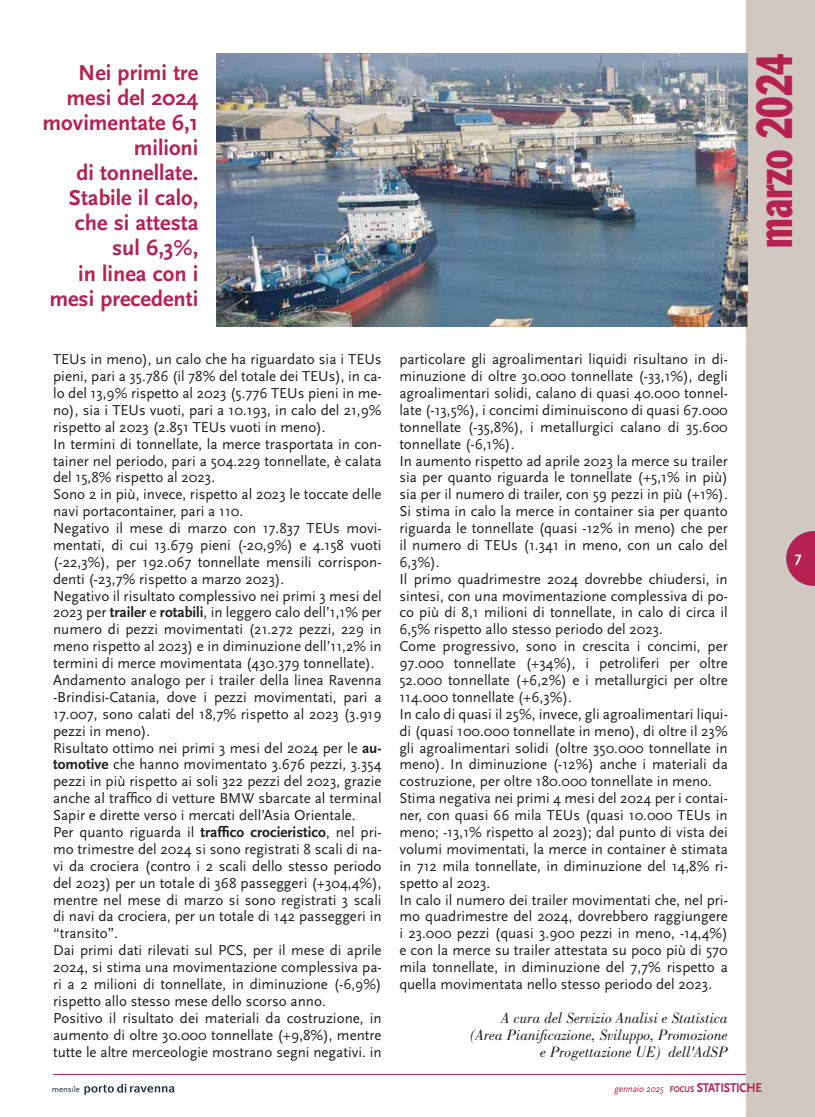
<style>
.page{position:relative;width:815px;height:1117px;background:#fff}
.page>*{position:absolute;margin:0;border:0;box-sizing:border-box;transform-origin:0 0}
.t1{font:condensed 50px "Franklin Gothic";color:#b52252;scale:.8 1}
.t2{font:700 22.5px/25px "Scala Sans";color:#b52252;text-align:right}
.t3{font:italic 15.5px/16.9px "Bodoni Std";color:#1d1d1b;text-align:right}
.t4{font:15px/16.9px "Scala Sans";color:#1d1d1b}
.t5{font:700 15px "Scala Sans";color:#fff}
.t6{font:italic 9.88px "Scala Sans";color:#b52252;scale:.9 1}
.t7{font:8.62px "Scala Sans";color:#182d4d}
.s1{font-weight:700;font-size:15.12px}
.s2{font-weight:700;font-style:normal;font-size:8.75px}
.s3{font-weight:700;font-style:normal;font-size:13.38px}
</style>
<div class="page">
<hr style="left:53px;top:1073px;width:762px;height:1px;background:#b52252">
<div style="left:746px;top:0;width:69px;height:1116px;background:#d2c8c2"></div>
<svg style="left:786px;top:531px;width:29px;height:54px;background:#b94469"></svg>
<svg style="left:84px;top:1083px;width:91px;height:11px"></svg>
<img style="left:217px;top:53px;width:530px;height:273px">
<h2 class="t2" style="left:43px;top:61px;width:157px">Nei primi tre mesi del 2024 movimentate 6,1 milioni<br>di tonnellate.<br>Stabile il calo, che si attesta sul 6,3%,<br>in linea con i mesi precedenti</h2>
<p class="t4" style="left:53px;top:351px;width:330px">TEUs in meno), un calo che ha riguardato sia i TEUs pieni, pari a 35.786 (il 78% del totale dei TEUs), in ca&shy;lo del 13,9% rispetto al 2023 (5.776 TEUs pieni in me&shy;no), sia i TEUs vuoti, pari a 10.193, in calo del 21,9% rispetto al 2023 (2.851 TEUs vuoti in meno).<br>In termini di tonnellate, la merce trasportata in con&shy;tainer nel periodo, pari a 504.229 tonnellate, è calata del 15,8% rispetto al 2023.<br>Sono 2 in più, invece, rispetto al 2023 le toccate delle navi portacontainer, pari a 110.<br>Negativo il mese di marzo con 17.837 TEUs movi&shy;mentati, di cui 13.679 pieni (-20,9%) e 4.158 vuoti (-22,3%), per 192.067 tonnellate mensili corrispon&shy;denti (-23,7% rispetto a marzo 2023).<br>Negativo il risultato complessivo nei primi 3 mesi del 2023 per <span class="s1">trailer</span> e <span class="s1">rotabili</span>, in leggero calo dell’1,1% per numero di pezzi movimentati (21.272 pezzi, 229 in meno rispetto al 2023) e in diminuzione dell’11,2% in termini di merce movimentata (430.379 tonnellate).<br>Andamento analogo per i trailer della linea Ravenna -Brindisi-Catania, dove i pezzi movimentati, pari a 17.007, sono calati del 18,7% rispetto al 2023 (3.919 pezzi in meno).<br>Risultato ottimo nei primi 3 mesi del 2024 per le <span class="s1">au&shy;tomotive</span> che hanno movimentato 3.676 pezzi, 3.354 pezzi in più rispetto ai soli 322 pezzi del 2023, grazie anche al traffico di vetture BMW sbarcate al terminal Sapir e dirette verso i mercati dell’Asia Orientale.<br>Per quanto riguarda il <span class="s1">traffico crocieristico</span>, nel pri&shy;mo trimestre del 2024 si sono registrati 8 scali di na&shy;vi da crociera (contro i 2 scali dello stesso periodo del 2023) per un totale di 368 passeggeri (+304,4%), mentre nel mese di marzo si sono registrati 3 scali di navi da crociera, per un totale di 142 passeggeri in “transito”.<br>Dai primi dati rilevati sul PCS, per il mese di aprile 2024, si stima una movimentazione complessiva pa&shy;ri a 2 milioni di tonnellate, in diminuzione (-6,9%) rispetto allo stesso mese dello scorso anno.<br>Positivo il risultato dei materiali da costruzione, in aumento di oltre 30.000 tonnellate (+9,8%), mentre tutte le altre merceologie mostrano segni negativi. in</p>
<p class="t4" style="left:399px;top:351px;width:330px">particolare gli agroalimentari liquidi risultano in di&shy;minuzione di oltre 30.000 tonnellate (-33,1%), degli agroalimentari solidi, calano di quasi 40.000 tonnel&shy;late (-13,5%), i concimi diminuiscono di quasi 67.000 tonnellate (-35,8%), i metallurgici calano di 35.600 tonnellate (-6,1%).<br>In aumento rispetto ad aprile 2023 la merce su trailer sia per quanto riguarda le tonnellate (+5,1% in più) sia per il numero di trailer, con 59 pezzi in più (+1%).<br>Si stima in calo la merce in container sia per quanto riguarda le tonnellate (quasi -12% in meno) che per il numero di TEUs (1.341 in meno, con un calo del 6,3%).<br>Il primo quadrimestre 2024 dovrebbe chiudersi, in sintesi, con una movimentazione complessiva di po&shy;co più di 8,1 milioni di tonnellate, in calo di circa il 6,5% rispetto allo stesso periodo del 2023.<br>Come progressivo, sono in crescita i concimi, per 97.000 tonnellate (+34%), i petroliferi per oltre 52.000 tonnellate (+6,2%) e i metallurgici per oltre 114.000 tonnellate (+6,3%).<br>In calo di quasi il 25%, invece, gli agroalimentari liqui&shy;di (quasi 100.000 tonnellate in meno), di oltre il 23% gli agroalimentari solidi (oltre 350.000 tonnellate in meno). In diminuzione (-12%) anche i materiali da costruzione, per oltre 180.000 tonnellate in meno.<br>Stima negativa nei primi 4 mesi del 2024 per i contai&shy;ner, con quasi 66 mila TEUs (quasi 10.000 TEUs in meno; -13,1% rispetto al 2023); dal punto di vista dei volumi movimentati, la merce in container è stimata in 712 mila tonnellate, in diminuzione del 14,8% ri&shy;spetto al 2023.<br>In calo il numero dei trailer movimentati che, nel pri&shy;mo quadrimestre del 2024, dovrebbero raggiungere i 23.000 pezzi (quasi 3.900 pezzi in meno, -14,4%) e con la merce su trailer attestata su poco più di 570 mila tonnellate, in diminuzione del 7,7% rispetto a quella movimentata nello stesso periodo del 2023.</p>
<p class="t3" style="left:470px;top:1009px;width:259px">A cura del Servizio Analisi e Statistica (Area Pianificazione, Sviluppo, Promozione e Progettazione UE) dell'AdSP</p>
<h1 class="t1" style="left:744px;top:247px;width:244px;rotate:-90deg">marzo 2024</h1>
<p class="t5" style="left:795px;top:549px;width:8px">7</p>
<p class="t7" style="left:52px;top:1084px;width:30px">mensile</p>
<p class="t6" style="left:614px;top:1083px;width:166px">gennaio 2025 <span class="s2">FOCUS</span> <span class="s3">STATISTICHE</span></p>
</div>
